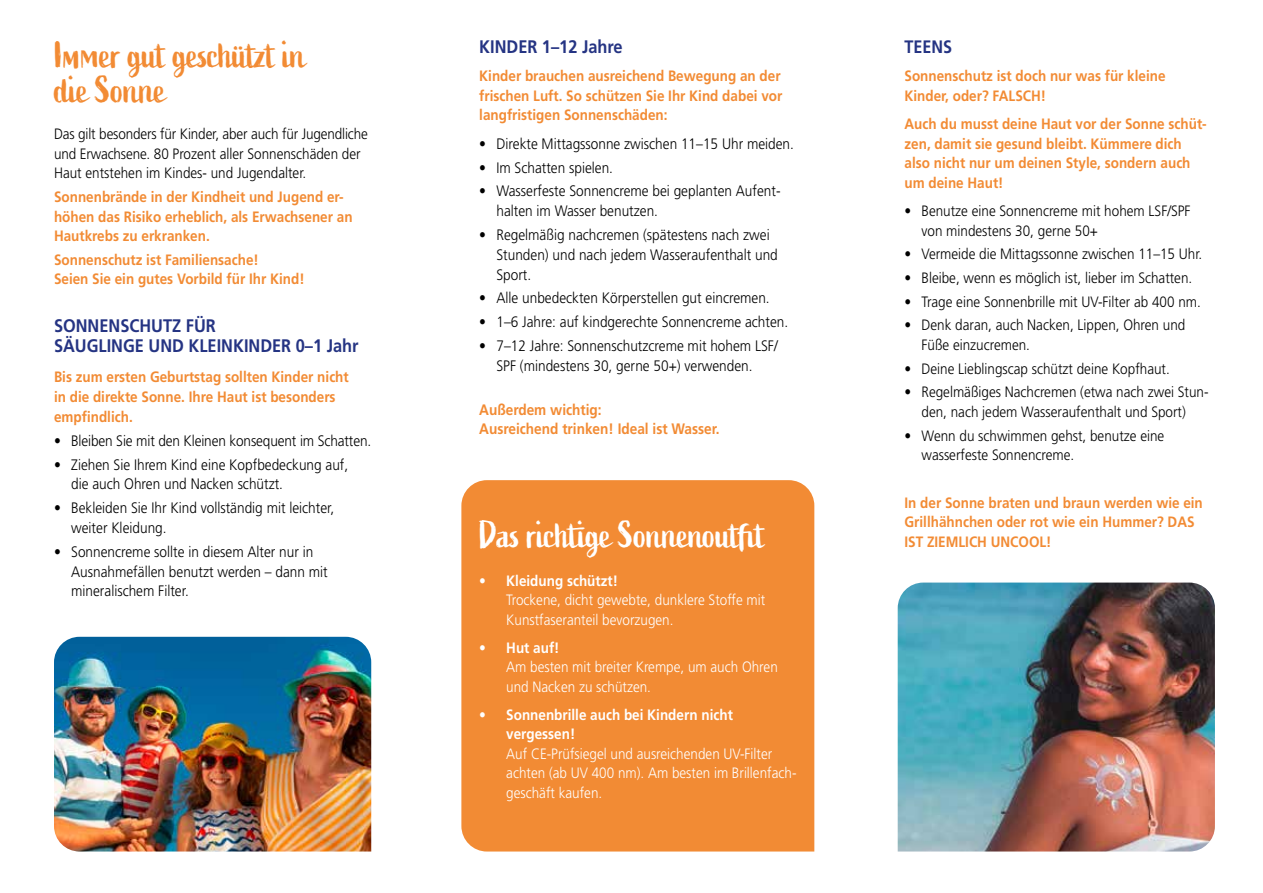
<style>
.page{position:relative;width:1263px;height:893px;background:#fff}
.page>*{position:absolute;margin:0;border:0;box-sizing:border-box;transform-origin:0 0}
.t1{font:37.5px/34.5px "Active";letter-spacing:-.02em;color:#f28b34}
.t2{font:37.5px "Active";letter-spacing:-.02em;color:#fff}
.t3{font:700 18.15px/19.6px "Frutiger LT";color:#253483;scale:.9 1}
.t4{font:700 18px "Frutiger LT";color:#253483;scale:.9 1}
.t5{font:300 15.15px/19.6px "Frutiger LT";color:#000;scale:.9 1}
.t6{font:700 15.15px/19.6px "Frutiger LT";color:#f28b34;scale:.9 1}
.t7{font:700 15px/19.6px "Frutiger LT";color:#f28b34;scale:.9 1}
.t8{font:300 15px/19.5px "Frutiger LT";color:#000;scale:.9 1}
.t9{font:300 15px/19.5px "Frutiger LT";color:#fff;scale:.9 1}
.t10{font:700 15px/19.5px "Frutiger LT";color:#fff;scale:.9 1}
</style>
<div class="page">
<img style="left:54px;top:637px;width:317px;height:214px">
<img style="left:898px;top:583px;width:317px;height:268px">
<div style="left:461px;top:480px;width:353px;height:371px;background:#f28b34"></div>
<h1 class="t1" style="left:54px;top:39px;width:253px">Immer gut geschützt in die Sonne</h1>
<p class="t8" style="left:54px;top:125px;width:350px">Das gilt besonders für Kinder, aber auch für Jugendliche und Erwachsene. 80 Prozent aller Sonnenschäden der<br>Haut entstehen im Kindes- und Jugendalter.</p>
<p class="t7" style="left:54px;top:187px;width:333px">Sonnenbrände in der Kindheit und Jugend er&shy;höhen das Risiko erheblich, als Erwachsener an<br>Hautkrebs zu erkranken.</p>
<p class="t7" style="left:54px;top:250px;width:280px">Sonnenschutz ist Familiensache!<br>Seien Sie ein gutes Vorbild für Ihr Kind!</p>
<p class="t3" style="left:54px;top:316px;width:340px">SONNENSCHUTZ FÜR<br>SÄUGLINGE UND KLEINKINDER 0–1 Jahr</p>
<p class="t7" style="left:54px;top:367px;width:329px">Bis zum ersten Geburtstag sollten Kinder nicht in die direkte Sonne. Ihre Haut ist besonders empfindlich.</p>
<p class="t5" style="left:54px;top:431px;width:354px">• Bleiben Sie mit den Kleinen konsequent im Schatten.</p>
<p class="t5" style="left:71px;top:455px;width:309px;text-indent:-17px">• Ziehen Sie Ihrem Kind eine Kopfbedeckung auf, die auch Ohren und Nacken schützt.</p>
<p class="t5" style="left:71px;top:498px;width:294px;text-indent:-17px">• Bekleiden Sie Ihr Kind vollständig mit leichter, weiter Kleidung.</p>
<p class="t5" style="left:71px;top:542px;width:287px;text-indent:-17px">• Sonnencreme sollte in diesem Alter nur in<br>Ausnahmefällen benutzt werden – dann mit mineralischem Filter.</p>
<p class="t3" style="left:479px;top:37px;width:161px">KINDER 1–12 Jahre</p>
<p class="t7" style="left:479px;top:66px;width:338px;text-align:justify">Kinder brauchen ausreichend Bewegung an der frischen Luft. So schützen Sie Ihr Kind dabei vor langfristigen Sonnenschäden:</p>
<p class="t5" style="left:479px;top:134px;width:351px">• Direkte Mittagssonne zwischen 11–15 Uhr meiden.</p>
<p class="t5" style="left:479px;top:158px;width:150px">• Im Schatten spielen.</p>
<p class="t5" style="left:496px;top:182px;width:316px;text-indent:-17px">• Wasserfeste Sonnencreme bei geplanten Aufent&shy;halten im Wasser benutzen.</p>
<p class="t5" style="left:496px;top:225px;width:314px;text-indent:-17px">• Regelmäßig nachcremen (spätestens nach zwei<br>Stunden) und nach jedem Wasseraufenthalt und<br>Sport.</p>
<p class="t5" style="left:479px;top:289px;width:324px">• Alle unbedeckten Körperstellen gut eincremen.</p>
<p class="t5" style="left:479px;top:313px;width:345px">• 1–6 Jahre: auf kindgerechte Sonnencreme achten.</p>
<p class="t5" style="left:479px;top:336px;width:333px;text-align:center">• 7–12 Jahre: Sonnenschutzcreme mit hohem LSF/<br>SPF (mindestens 30, gerne 50+) verwenden.</p>
<p class="t6" style="left:479px;top:400px;width:269px">Außerdem wichtig:<br>Ausreichend trinken! Ideal ist Wasser.</p>
<h1 class="t2" style="left:479px;top:513px;width:288px">Das richtige Sonnenoutfit</h1>
<p class="t10" style="left:479px;top:571px;width:156px">• Kleidung schützt!</p>
<p class="t9" style="left:506px;top:591px;width:289px">Trockene, dicht gewebte, dunklere Stoffe mit<br>Kunstfaseranteil bevorzugen.</p>
<p class="t10" style="left:479px;top:638px;width:91px">• Hut auf!</p>
<p class="t9" style="left:506px;top:658px;width:303px">Am besten mit breiter Krempe, um auch Ohren und Nacken zu schützen.</p>
<p class="t10" style="left:506px;top:705px;width:253px;text-indent:-27px">• Sonnenbrille auch bei Kindern nicht vergessen!</p>
<p class="t9" style="left:506px;top:744px;width:324px">Auf CE-Prüfsiegel und ausreichenden UV-Filter achten (ab UV 400 nm). Am besten im Brillenfach&shy;geschäft kaufen.</p>
<p class="t4" style="left:904px;top:36px;width:55px">TEENS</p>
<p class="t7" style="left:904px;top:66px;width:292px">Sonnenschutz ist doch nur was für kleine<br>Kinder, oder? FALSCH!</p>
<p class="t7" style="left:904px;top:114px;width:337px">Auch du musst deine Haut vor der Sonne schüt&shy;zen, damit sie gesund bleibt. Kümmere dich also nicht nur um deinen Style, sondern auch um deine Haut!</p>
<p class="t8" style="left:921px;top:201px;width:300px;text-indent:-17px">• Benutze eine Sonnencreme mit hohem LSF/SPF von mindestens 30, gerne 50+</p>
<p class="t8" style="left:904px;top:245px;width:332px">• Vermeide die Mittagssonne zwischen 11–15 Uhr.</p>
<p class="t8" style="left:904px;top:268px;width:321px">• Bleibe, wenn es möglich ist, lieber im Schatten.</p>
<p class="t8" style="left:904px;top:292px;width:331px">• Trage eine Sonnenbrille mit UV-Filter ab 400 nm.</p>
<p class="t8" style="left:921px;top:316px;width:295px;text-indent:-17px">• Denk daran, auch Nacken, Lippen, Ohren und<br>Füße einzucremen.</p>
<p class="t8" style="left:904px;top:359px;width:296px">• Deine Lieblingscap schützt deine Kopfhaut.</p>
<p class="t8" style="left:904px;top:383px;width:339px;text-align:center">• Regelmäßiges Nachcremen (etwa nach zwei Stun&shy;den, nach jedem Wasseraufenthalt und Sport)</p>
<p class="t8" style="left:921px;top:426px;width:271px;text-indent:-17px">• Wenn du schwimmen gehst, benutze eine wasserfeste Sonnencreme.</p>
<p class="t7" style="left:904px;top:493px;width:333px">In der Sonne braten und braun werden wie ein<br>Grillhähnchen oder rot wie ein Hummer? DAS</p>
<p class="t7" style="left:904px;top:532px;width:165px">IST ZIEMLICH UNCOOL!</p>
</div>
